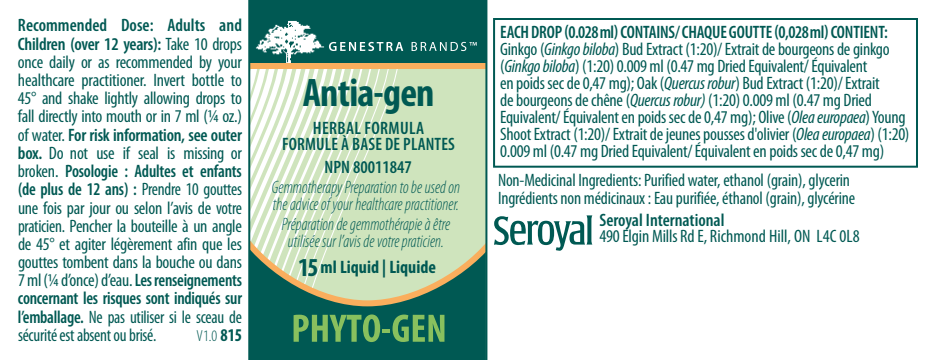
<style>
.page{position:relative;width:936px;height:360px;background:#fff}
.page>*{position:absolute;margin:0;border:0;box-sizing:border-box;transform-origin:0 0}
.t1{font:700 condensed 40px "Myriad Pro";letter-spacing:-.02em;color:#005953}
.Reccomendations___Wa{font:condensed 18px/18.4px "Myriad Pro";letter-spacing:-.015em;color:#005953}
.t2{font:italic 300 condensed 18px/16.8px "Myriad Pro";color:#005953;scale:.92 1}
.Manufacturing_Info{font:condensed 18px "Myriad Pro";letter-spacing:-.01em;color:#005953}
.Item_Description{font:600 condensed 18px "Myriad Pro";letter-spacing:-.01em;color:#005953}
.Item_Description-2{font:600 condensed 18px/16px "Myriad Pro";letter-spacing:.01em;color:#005953;text-align:center}
.Size{font:700 condensed 18px "Myriad Pro";color:#005953}
.Size-2{font:600 condensed 18px "Myriad Pro";color:#005953}
.Reccomendations___Wa-2{font:300 condensed 16px "Myriad Pro";color:#005953}
.s1{font-weight:600}
.s2{font-weight:700;font-size:18px}
.s3{font-size:26px}
.s4{font-style:italic}
</style>
<div class="page">
<div style="left:249px;top:0;width:238px;height:360px;background:#cfe4bd"></div>
<svg style="left:250px;top:69px;width:148px;height:166px"></svg>
<div style="left:493px;top:18px;width:425px;height:150px;border:2px solid #005953"></div>
<div style="left:250px;top:309px;width:235px;height:51px;background:#005953"></div>
<svg style="left:250px;top:235px;width:235px;height:74px"></svg>
<svg style="left:294px;top:314px;width:150px;height:28px;background:#438b58"></svg>
<div style="left:250px;top:0;width:235px;height:64px;background:#005953"></div>
<svg style="left:329px;top:42px;width:74px;height:9px"></svg>
<svg style="left:412px;top:42px;width:65px;height:9px"></svg>
<img style="left:253px;top:18px;width:73px;height:46px">
<div style="left:249px;top:64px;width:238px;height:5px;background:#faae5d"></div>
<hr style="left:248px;top:0;width:2px;height:360px;background:#005953">
<hr style="left:485px;top:0;width:2px;height:360px;background:#005953">
<svg style="left:494px;top:215px;width:98px;height:36px"></svg>
<p class="Reccomendations___Wa" style="left:18px;top:16px;width:226px;text-align:justify"><span class="s1">Recommended Dose: Adults and Children (over 12 years):</span> Take 10 drops once daily or as recommended by your healthcare practitioner. Invert bottle to 45° and shake lightly allowing drops to fall directly into mouth or in 7 ml (¼ oz.) of water. <span class="s1">For risk information, see outer box.</span> Do not use if seal is missing or broken. <span class="s1">Posologie : Adultes et enfants (de plus de 12 ans) :</span> Prendre 10 gouttes une fois par jour ou selon l’avis de votre praticien. Pencher la bouteille à un angle de 45° et agiter légèrement afin que les gouttes tombent dans la bouche ou dans 7 ml (¼ d’once) d’eau. <span class="s1">Les renseignements concernant les risques sont indiqués sur l’emballage.</span> Ne pas utiliser si le sceau de sécurité est absent ou brisé.</p>
<p class="Reccomendations___Wa-2" style="left:197px;top:326px;width:47px">V1.0 <span class="s2">815</span></p>
<p class="t1" style="left:303px;top:68px;width:133px">Antia-gen</p>
<p class="Item_Description-2" style="left:282px;top:120px;width:174px">HERBAL FORMULA<br>FORMULE À BASE DE PLANTES</p>
<p class="Size-2" style="left:324px;top:158px;width:89px">NPN 80011847</p>
<p class="t2" style="left:272px;top:179px;width:206px">Gemmotherapy Preparation tobe used on the advice of your healthcare practitioner.</p>
<p class="t2" style="left:282px;top:215px;width:184px;text-align:center">Préparation de gemmothérapieà être utilisée sur l’avis devotre praticien.</p>
<p class="Size" style="left:298px;top:256px;width:139px"><span class="s3">15</span>ml Liquid | Liquide</p>
<p class="Item_Description" style="left:500px;top:22px;width:389px">EACH DROP (0.028ml) CONTAINS/ CHAQUE GOUTTE (0,028ml) CONTIENT:</p>
<p class="Reccomendations___Wa" style="left:500px;top:40px;width:411px;line-height:16.8px">Ginkgo (<span class="s4">Ginkgo biloba</span>) Bud Extract (1:20)/ Extrait de bourgeons de ginkgo (<span class="s4">Ginkgo biloba</span>) (1:20) 0.009 ml (0.47 mg Dried Equivalent/ Équivalent<br>en poids sec de 0,47 mg); Oak (<span class="s4">Quercus robur</span>) Bud Extract (1:20)/ Extrait<br>de bourgeons de chêne (<span class="s4">Quercus robur)</span> (1:20) 0.009 ml (0.47 mg Dried Equivalent/ Équivalent en poids sec de 0,47 mg); Olive (<span class="s4">Olea europaea</span>) Young Shoot Extract (1:20)/ Extrait de jeunes pousses d'olivier (<span class="s4">Olea europaea</span>) (1:20)<br>0.009 ml (0.47 mg Dried Equivalent/ Équivalent en poids sec de 0,47 mg)</p>
<p class="Manufacturing_Info" style="left:498px;top:169px;width:353px">Non-Medicinal Ingredients: Purified water, ethanol (grain), glycerin</p>
<p class="Manufacturing_Info" style="left:498px;top:187px;width:359px">Ingrédients non médicinaux : Eau purifiée, éthanol (grain), glycérine</p>
<p class="Reccomendations___Wa" style="left:599px;top:211px;width:262px;line-height:16px"><span class="s1">Seroyal International<br></span>490 Elgin Mills Rd E, Richmond Hill, ON L4C 0L8</p>
</div>
